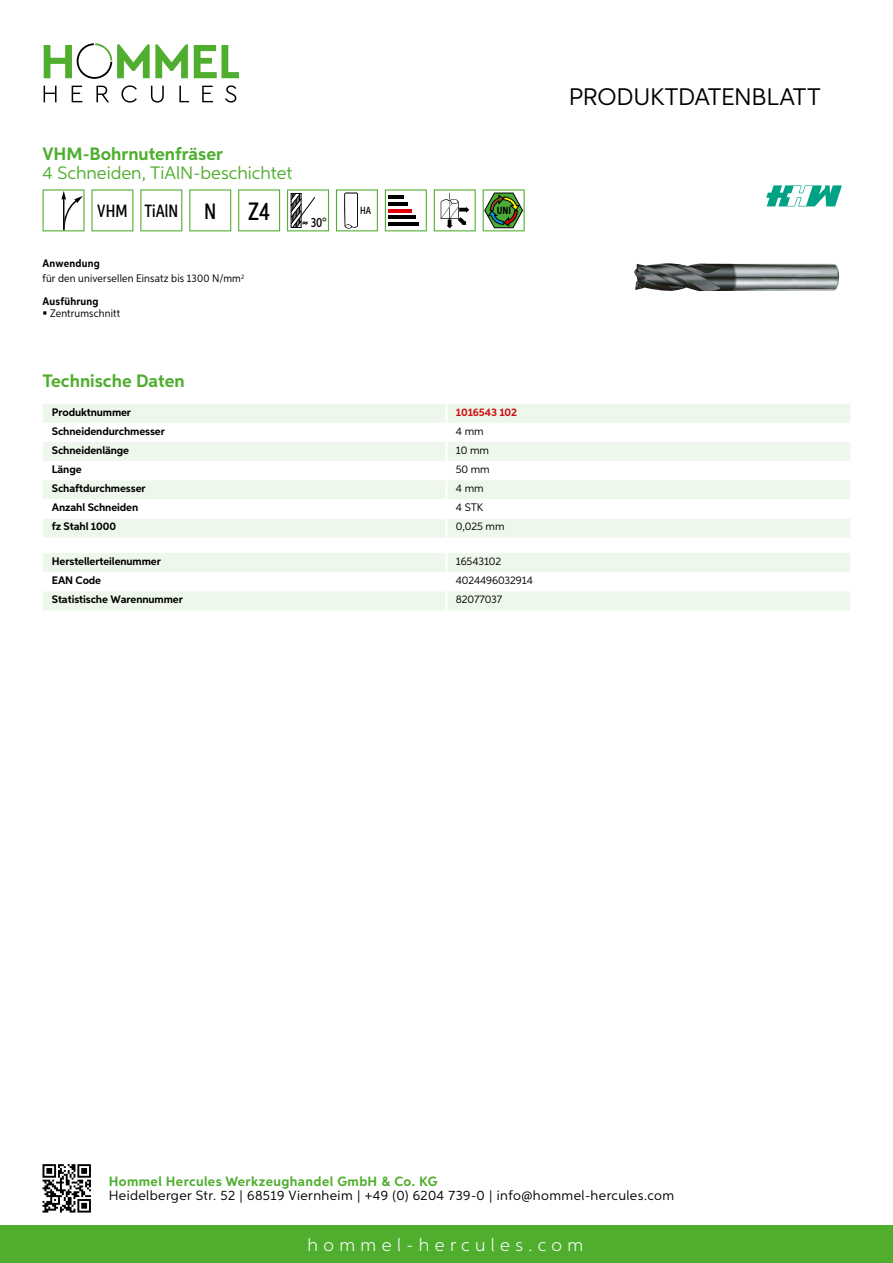
<style>
.page{position:relative;width:893px;height:1263px;background:#fff}
.page>*{position:absolute;margin:0;border:0;box-sizing:border-box;transform-origin:0 0}
.t1{font:500 25.2px "Aspira XX Nar";color:#000}
.t2{font:24px "Aspira";letter-spacing:-.01em;color:#000}
.t3{font:700 18px "Aspira";color:#50ae2f}
.t4{font:18px "Aspira";color:#50ae2f}
.t5{font:300 18px "Aspira";letter-spacing:.3em;color:#fff}
.t6{font:500 17.85px "Aspira XX Nar";color:#000}
.t7{font:13.5px "Aspira";letter-spacing:.03em;color:#000}
.t8{font:700 13.5px "Aspira";letter-spacing:.03em;color:#50ae2f}
.t9{font:500 13.35px "Aspira XX Nar";color:#000}
.t10{font:700 10.95px "Aspira";letter-spacing:-.01em;color:#000}
.t11{font:10.95px/15.1px "Aspira Nar";letter-spacing:.015em;color:#000}
.t12{font:10.95px "Aspira";letter-spacing:-.01em;color:#000}
.t13{font:700 10.95px "Aspira";letter-spacing:-.01em;color:#cd1013}
.t14{font:700 10.95px "Aspira Nar";letter-spacing:.02em;color:#000}
.t15{font:700 10.35px "Aspira XX Nar";color:#000}
.t16{font:500 10.35px "Aspira XX Nar";color:#000}
.s1{font-size:22.2px}
.s2{font-weight:700}
</style>
<div class="page">
<div style="left:0;top:1226px;width:893px;height:37px;background:#50ae2f"></div>
<svg style="left:43px;top:1164px;width:48px;height:48px"></svg>
<svg style="left:194px;top:45px;width:45px;height:33px"></svg>
<svg style="left:44px;top:43px;width:144px;height:36px"></svg>
<svg style="left:44px;top:86px;width:13px;height:16px"></svg>
<svg style="left:72px;top:86px;width:10px;height:16px"></svg>
<svg style="left:96px;top:86px;width:13px;height:16px"></svg>
<svg style="left:121px;top:85px;width:16px;height:18px"></svg>
<svg style="left:151px;top:86px;width:13px;height:17px"></svg>
<svg style="left:179px;top:86px;width:10px;height:16px"></svg>
<svg style="left:202px;top:86px;width:11px;height:16px"></svg>
<svg style="left:225px;top:85px;width:11px;height:18px"></svg>
<div style="left:43px;top:404px;width:807px;height:134px;background:#eef7eb"></div>
<svg style="left:43px;top:423px;width:807px;height:95px"></svg>
<hr style="left:445px;top:404px;width:3px;height:19px;background:#fff">
<hr style="left:445px;top:423px;width:3px;height:19px;background:#fff">
<hr style="left:445px;top:442px;width:3px;height:19px;background:#fff">
<hr style="left:445px;top:461px;width:3px;height:19px;background:#fff">
<hr style="left:445px;top:480px;width:3px;height:19px;background:#fff">
<hr style="left:445px;top:499px;width:3px;height:19px;background:#fff">
<hr style="left:445px;top:518px;width:3px;height:20px;background:#fff">
<svg style="left:43px;top:553px;width:807px;height:57px"></svg>
<hr style="left:445px;top:591px;width:3px;height:19px;background:#fff">
<svg style="left:43px;top:189px;width:42px;height:42px"></svg>
<svg style="left:91px;top:189px;width:42px;height:42px"></svg>
<svg style="left:140px;top:189px;width:42px;height:42px"></svg>
<svg style="left:189px;top:189px;width:42px;height:42px"></svg>
<svg style="left:238px;top:189px;width:42px;height:42px"></svg>
<svg style="left:287px;top:189px;width:42px;height:42px"></svg>
<svg style="left:336px;top:189px;width:42px;height:42px"></svg>
<svg style="left:385px;top:189px;width:42px;height:42px"></svg>
<hr style="left:388px;top:196px;width:16px;height:3px;background:#000">
<hr style="left:388px;top:202px;width:20px;height:4px;background:#000">
<hr style="left:388px;top:209px;width:23px;height:3px;background:#e3000b">
<hr style="left:388px;top:216px;width:27px;height:3px;background:#000">
<hr style="left:388px;top:222px;width:31px;height:4px;background:#000">
<svg style="left:434px;top:189px;width:42px;height:42px"></svg>
<svg style="left:483px;top:189px;width:42px;height:42px"></svg>
<img style="left:634px;top:263px;width:206px;height:28px">
<svg style="left:766px;top:185px;width:76px;height:21px"></svg>
<h3 class="t3" style="left:43px;top:142px;width:182px">VHM-Bohrnutenfräser</h3>
<h3 class="t4" style="left:43px;top:162px;width:251px">4 Schneiden, TiAlN -beschichtet</h3>
<h3 class="t6" style="left:97px;top:200px;width:121px">VHM TiAlN <span class="s1">N</span></h3>
<h1 class="t1" style="left:248px;top:196px;width:23px">Z4</h1>
<p class="t11" style="left:43px;top:256px;width:203px"><span class="s2">Anwendung<br></span>für den universellen Einsatz bis 1300 N/mm<sup>2</sup></p>
<p class="t14" style="left:43px;top:294px;width:58px">Ausführung</p>
<p class="t11" style="left:50px;top:306px;width:71px">Zentrumschnitt</p>
<p class="t9" style="left:311px;top:215px;width:17px">30°</p>
<p class="t16" style="left:360px;top:204px;width:12px">HA</p>
<p class="t15" style="left:497px;top:205px;width:16px">UNI</p>
<h3 class="t3" style="left:43px;top:369px;width:144px">Technische Daten</h3>
<p class="t10" style="left:52px;top:405px;width:81px">Produktnummer</p>
<p class="t13" style="left:456px;top:405px;width:63px">1016543 102</p>
<p class="t10" style="left:52px;top:424px;width:115px">Schneidendurchmesser</p>
<p class="t12" style="left:456px;top:424px;width:29px">4 mm</p>
<p class="t10" style="left:52px;top:443px;width:79px">Schneidenlänge</p>
<p class="t12" style="left:456px;top:443px;width:35px">10 mm</p>
<p class="t10" style="left:52px;top:462px;width:31px">Länge</p>
<p class="t12" style="left:456px;top:463px;width:35px">50 mm</p>
<p class="t10" style="left:52px;top:482px;width:95px">Schaftdurchmesser</p>
<p class="t12" style="left:456px;top:482px;width:29px">4 mm</p>
<p class="t10" style="left:52px;top:501px;width:88px">Anzahl Schneiden</p>
<p class="t12" style="left:456px;top:501px;width:23px">4 STK</p>
<p class="t10" style="left:52px;top:520px;width:66px">fz Stahl 1000</p>
<p class="t12" style="left:456px;top:520px;width:50px">0,025 mm</p>
<p class="t10" style="left:52px;top:554px;width:111px">Herstellerteilenummer</p>
<p class="t12" style="left:456px;top:554px;width:47px">16543102</p>
<p class="t10" style="left:52px;top:574px;width:51px">EAN Code</p>
<p class="t12" style="left:456px;top:574px;width:79px">4024496032914</p>
<p class="t10" style="left:52px;top:593px;width:132px">Statistische Warennummer</p>
<p class="t12" style="left:456px;top:593px;width:48px">82077037</p>
<h2 class="t2" style="left:569px;top:82px;width:253px">Produktdatenblatt</h2>
<p class="t8" style="left:109px;top:1172px;width:330px">Hommel Hercules Werkzeughandel GmbH &amp; Co. KG</p>
<p class="t7" style="left:109px;top:1187px;width:567px">Heidelberger Str. 52 | 68519 Viernheim | +49 (0) 6204 739-0 | info@hommel-hercules.com</p>
<h3 class="t5" style="left:307px;top:1234px;width:277px">hommel-hercules.com</h3>
</div>
